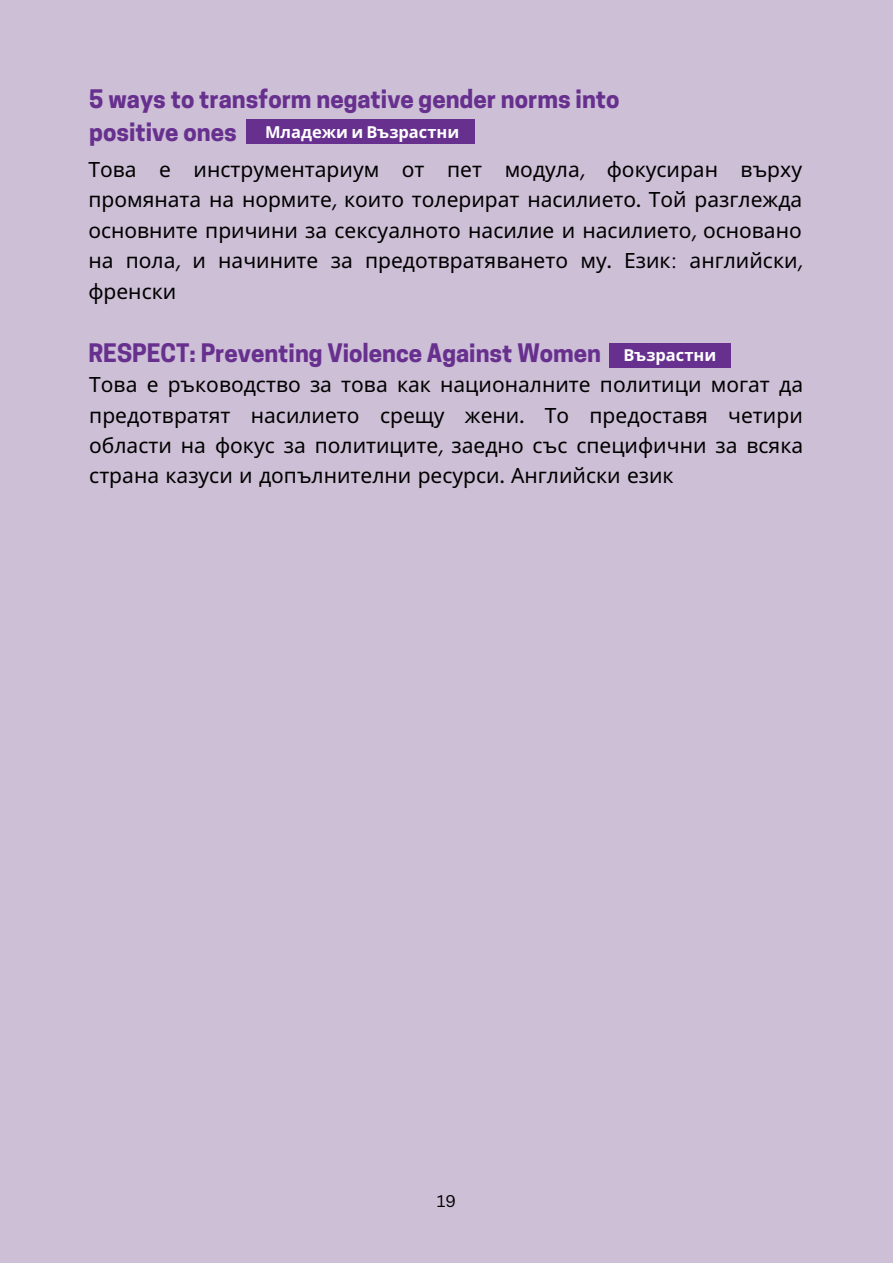
<style>
.page{position:relative;width:893px;height:1264px;background:#fff}
.page>*{position:absolute;margin:0;border:0;box-sizing:border-box;transform-origin:0 0}
.t1{font:700 24px/32.5px "Cooper Hewitt";color:#67308e}
.t2{font:21px/30.3px "Noto Sans";color:#000;text-align:justify}
.t3{font:700 16.5px "Noto Sans";color:#fff}
.t4{font:16.5px "Canva Sans";color:#000}
.s1{font-family:"Now"}
</style>
<div class="page">
<div style="left:0;top:0;width:892px;height:1262px;background:#cdbfd6"></div>
<div style="left:609px;top:343px;width:121px;height:24px;background:#67308e"></div>
<div style="left:246px;top:119px;width:228px;height:24px;background:#67308e"></div>
<p class="t1" style="left:89px;top:86px;width:532px">5 ways to transform negative gender norms into positive ones</p>
<p class="t3" style="left:265px;top:120px;width:196px">Младежи и Възрастни</p>
<p class="t2" style="left:88px;top:154px;width:715px">Това е инструментариум от пет модула<span class="s1">,</span> фокусиран върху промяната на нормите<span class="s1">,</span> които толерират насилието<span class="s1">.</span> Той разглежда основните причини за сексуалното насилие и насилието<span class="s1">,</span> основано на пола<span class="s1">,</span> и начините за предотвратяването му<span class="s1">.</span> Език<span class="s1">:</span> английски<span class="s1">, </span>френски</p>
<p class="t1" style="left:88px;top:340px;width:514px">RESPECT: Preventing Violence Against Women</p>
<p class="t3" style="left:623px;top:343px;width:94px">Възрастни</p>
<p class="t2" style="left:89px;top:369px;width:715px">Това е ръководство за това как националните политици могат да предотвратят насилието срещу жени<span class="s1">.</span> То предоставя четири области на фокус за политиците<span class="s1">,</span> заедно със специфични за всяка страна казуси и допълнителни ресурси<span class="s1">.</span> Английски език</p>
<p class="t4" style="left:436px;top:1189px;width:21px">19</p>
</div>
